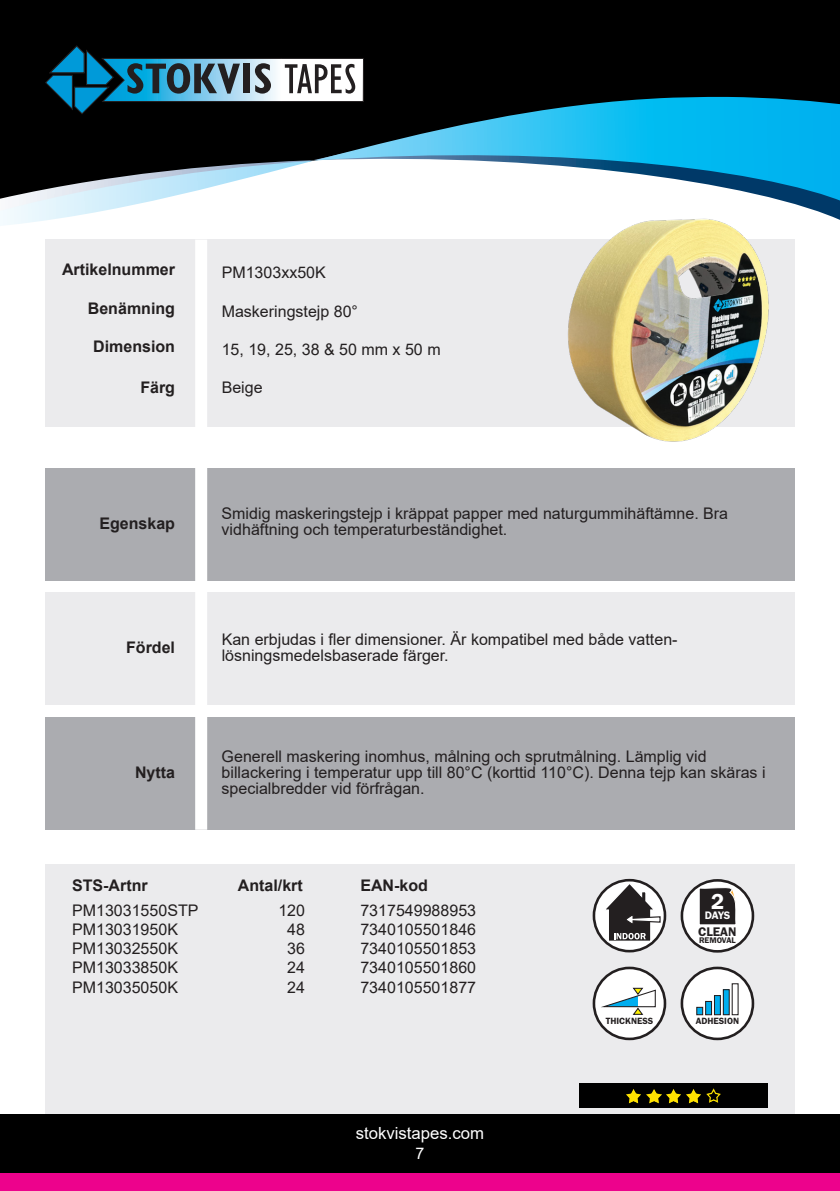
<style>
.page{position:relative;width:840px;height:1191px;background:#fff}
.page>*{position:absolute;margin:0;border:0;box-sizing:border-box;transform-origin:0 0}
.t1{font:16.8px "Arial";color:#fff}
.t2{font:16px/16px "Arial";color:#231f20}
.t3{font:700 16px "Arial";color:#231f20}
.t4{font:16px "Arial";color:#fff}
.t5{font:600 13px "Franklin Gothic";color:#231f20}
.t6{font:600 11.2px "Franklin Gothic";color:#fff}
.t7{font:600 9.4px "Franklin Gothic";color:#231f20}
.t8{font:600 8.4px "Franklin Gothic";color:#231f20}
</style>
<div class="page">
<div style="left:45px;top:240px;width:749px;height:187px;background:#ebebed"></div>
<div style="left:0;top:0;width:839px;height:97px;background:#000"></div>
<svg style="left:0;top:97px;width:839px;height:129px"></svg>
<div style="left:45px;top:717px;width:749px;height:112px;background:#abacb0"></div>
<div style="left:45px;top:592px;width:749px;height:113px;background:#ebebed"></div>
<div style="left:45px;top:468px;width:749px;height:112px;background:#abacb0"></div>
<svg style="left:45px;top:46px;width:318px;height:68px;background:#3d5e6b"></svg>
<div style="left:45px;top:864px;width:749px;height:273px;background:#ebebed"></div>
<div style="left:0;top:1114px;width:839px;height:77px;background:#000"></div>
<div style="left:195px;top:240px;width:12px;height:589px;background:#fff"></div>
<div style="left:0;top:1173px;width:839px;height:18px;background:#ed028c"></div>
<div style="left:578px;top:1083px;width:189px;height:24px;background:#000"></div>
<img style="left:560px;top:215px;width:211px;height:227px">
<div style="left:681px;top:880px;width:71px;height:71px;background:#fff;border-radius:50%"></div>
<div style="left:680px;top:879px;width:73px;height:73px;border:3px solid #231f20;border-radius:50%"></div>
<svg style="left:698px;top:884px;width:40px;height:41px"></svg>
<svg style="left:681px;top:968px;width:71px;height:71px;background:#e9e8e9"></svg>
<div style="left:680px;top:966px;width:73px;height:74px;border:3px solid #231f20;border-radius:50%"></div>
<div style="left:723px;top:989px;width:5px;height:25px;background:#00aeef"></div>
<div style="left:722px;top:989px;width:7px;height:26px;border:1px solid #231f20"></div>
<div style="left:713px;top:995px;width:7px;height:20px;background:#00aeef;border:1px solid #231f20"></div>
<svg style="left:705px;top:1001px;width:6px;height:14px"></svg>
<svg style="left:696px;top:1006px;width:6px;height:9px"></svg>
<svg style="left:593px;top:880px;width:71px;height:71px"></svg>
<div style="left:592px;top:879px;width:74px;height:73px;border:3px solid #231f20;border-radius:50%"></div>
<svg style="left:600px;top:881px;width:60px;height:61px;background:#888687"></svg>
<div style="left:593px;top:968px;width:71px;height:71px;background:#fff;border-radius:50%"></div>
<div style="left:592px;top:966px;width:74px;height:74px;border:3px solid #231f20;border-radius:50%"></div>
<svg style="left:602px;top:987px;width:54px;height:28px"></svg>
<img style="left:706px;top:1089px;width:14px;height:14px">
<img style="left:626px;top:1089px;width:14px;height:14px">
<img style="left:646px;top:1089px;width:14px;height:14px">
<img style="left:666px;top:1089px;width:14px;height:14px">
<img style="left:686px;top:1089px;width:14px;height:14px">
<p class="t3" style="left:62px;top:258px;width:114px">Artikelnummer</p>
<p class="t3" style="left:88px;top:297px;width:89px">Benämning</p>
<p class="t3" style="left:93px;top:335px;width:83px">Dimension</p>
<p class="t3" style="left:140px;top:376px;width:36px">Färg</p>
<p class="t3" style="left:99px;top:512px;width:77px">Egenskap</p>
<p class="t3" style="left:126px;top:636px;width:50px">Fördel</p>
<p class="t3" style="left:135px;top:761px;width:41px">Nytta</p>
<p class="t2" style="left:221px;top:264px;width:106px">PM1303xx50K</p>
<p class="t2" style="left:221px;top:303px;width:138px">Maskeringstejp 80°</p>
<p class="t2" style="left:221px;top:341px;width:220px">15, 19, 25, 38 &amp; 50 mm x 50 m</p>
<p class="t2" style="left:221px;top:380px;width:42px">Beige</p>
<p class="t2" style="left:221px;top:505px;width:507px">Smidig maskeringstejp i kräppat papper med naturgummihäftämne. Bra vidhäftning och temperaturbeständighet.</p>
<p class="t2" style="left:221px;top:631px;width:457px">Kan erbjudas i fler dimensioner. Är kompatibel med både vatten&shy;lösningsmedelsbaserade färger.</p>
<p class="t2" style="left:221px;top:748px;width:545px">Generell maskering inomhus, målning och sprutmålning. Lämplig vid billackering i temperatur upp till 80°C (korttid 110°C). Denna tejp kan skäras i specialbredder vid förfrågan.</p>
<p class="t3" style="left:72px;top:873px;width:77px">STS-Artnr</p>
<p class="t3" style="left:238px;top:873px;width:66px">Antal/krt</p>
<p class="t3" style="left:360px;top:873px;width:69px">EAN-kod</p>
<p class="t2" style="left:72px;top:902px;width:128px">PM13031550STP</p>
<p class="t2" style="left:72px;top:921px;width:107px">PM13031950K</p>
<p class="t2" style="left:72px;top:940px;width:107px">PM13032550K</p>
<p class="t2" style="left:72px;top:959px;width:107px">PM13033850K</p>
<p class="t2" style="left:72px;top:979px;width:107px">PM13035050K</p>
<p class="t2" style="left:278px;top:902px;width:28px">120</p>
<p class="t2" style="left:287px;top:921px;width:19px">48</p>
<p class="t2" style="left:287px;top:940px;width:19px">36</p>
<p class="t2" style="left:287px;top:959px;width:19px">24</p>
<p class="t2" style="left:287px;top:979px;width:19px">24</p>
<p class="t2" style="left:360px;top:902px;width:117px">7317549988953</p>
<p class="t2" style="left:360px;top:921px;width:117px">7340105501846</p>
<p class="t2" style="left:360px;top:940px;width:117px">7340105501853</p>
<p class="t2" style="left:360px;top:959px;width:117px">7340105501860</p>
<p class="t2" style="left:360px;top:979px;width:117px">7340105501877</p>
<p class="t1" style="left:355px;top:1121px;width:130px">stokvistapes.com</p>
<p class="t4" style="left:415px;top:1142px;width:10px">7</p>
<p class="t6" style="left:704px;top:908px;width:27px"><sup>2</sup>DAYS</p>
<p class="t5" style="left:698px;top:923px;width:40px">CLEAN</p>
<p class="t8" style="left:698px;top:935px;width:38px">REMOVAL</p>
<p class="t7" style="left:605px;top:1014px;width:49px">THICKNESS</p>
<p class="t7" style="left:695px;top:1014px;width:45px">ADHESION</p>
</div>
